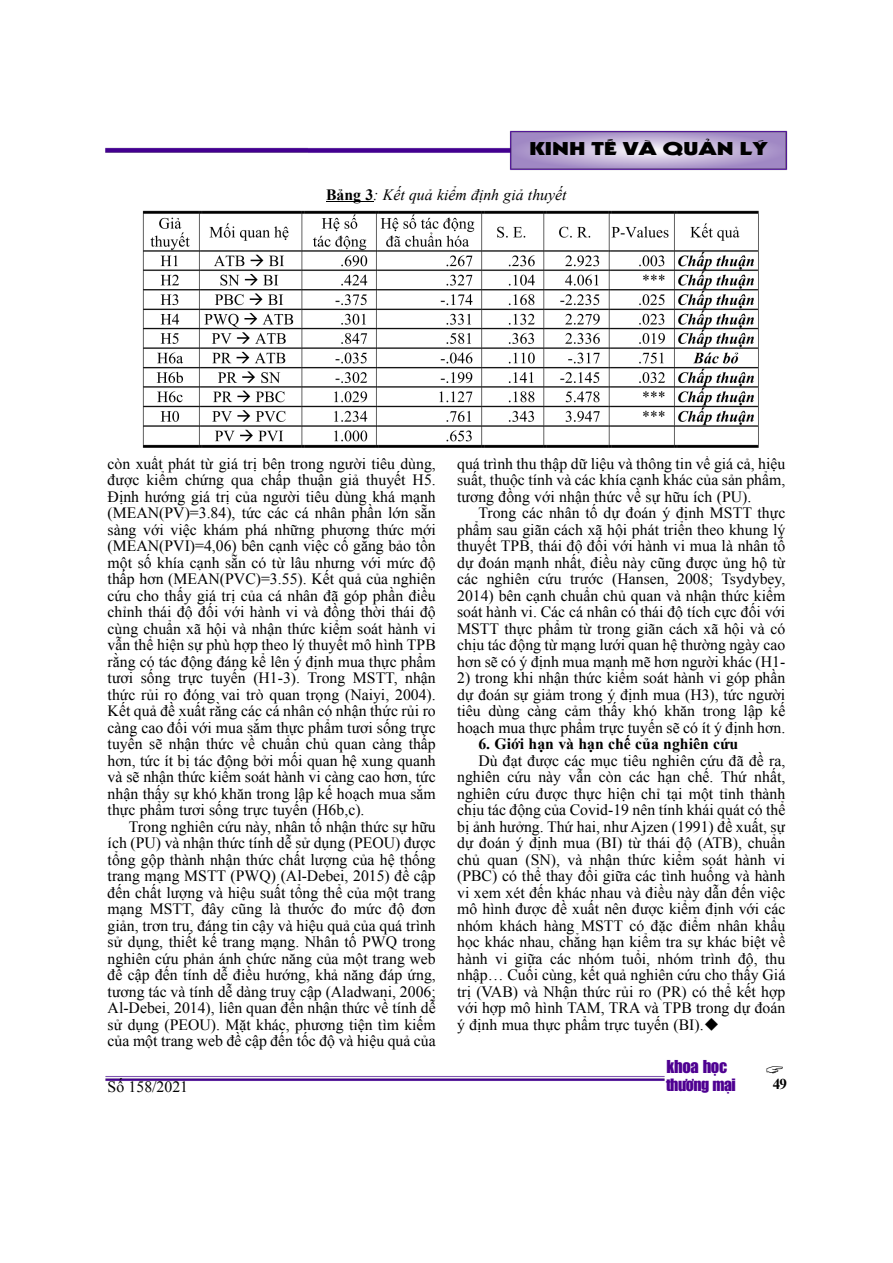
<style>
.page{position:relative;width:893px;height:1263px;background:#fff}
.page>*{position:absolute;margin:0;border:0;box-sizing:border-box;transform-origin:0 0}
.t1{font:18px "UTM Kabel KT";color:#000;scale:1.45 1}
.t2{font:16.5px "UTM Impact";letter-spacing:-.02em;color:#4e0091}
.t3{font:15.75px/16.5px "Times New Roman";color:#000;text-align:justify}
.t4{font:700 15.75px "Times New Roman";color:#000}
.t5{font:italic 15.75px "Times New Roman";color:#000}
.t6{font:15.75px "UTM Impact";letter-spacing:-.035em;color:#4e0091}
.t7{font:700 15px "Times New Roman";color:#000}
.s1{font-weight:700;font-style:normal}
</style>
<div class="page">
<img style="left:105px;top:1076px;width:560px;height:5px">
<img style="left:509px;top:130px;width:279px;height:40px">
<img style="left:105px;top:147px;width:409px;height:7px">
<div style="left:664px;top:1077px;width:82px;height:26px;background:#fff"></div>
<hr style="left:326px;top:201px;width:47px;height:1px;background:#000">
<img style="left:142px;top:210px;width:617px;height:238px">
<p class="t1" style="left:529px;top:137px;width:166px">KINH TẾ VÀ QUẢN LÝ</p>
<p class="t5" style="left:326px;top:186px;width:242px"><span class="s1">Bảng 3</span>: Kết quả kiểm định giả thuyết</p>
<p class="t3" style="left:108px;top:455px;width:330px">còn xuất phát từ giá trị bên trong người tiêu dùng, được kiểm chứng qua chấp thuận giả thuyết H5.<br>Định hướng giá trị của người tiêu dùng khá mạnh (MEAN(PV)=3.84), tức các cá nhân phần lớn sẵn sàng với việc khám phá những phương thức mới (MEAN(PVI)=4,06) bên cạnh việc cố gắng bảo tồn một số khía cạnh sẵn có từ lâu nhưng với mức độ thấp hơn (MEAN(PVC)=3.55). Kết quả của nghiên cứu cho thấy giá trị của cá nhân đã góp phần điều chỉnh thái độ đối với hành vi và đồng thời thái độ cùng chuẩn xã hội và nhận thức kiểm soát hành vi vẫn thể hiện sự phù hợp theo lý thuyết mô hình TPB rằng có tác động đáng kể lên ý định mua thực phẩm tươi sống trực tuyến (H1-3). Trong MSTT, nhận thức rủi ro đóng vai trò quan trọng (Naiyi, 2004).<br>Kết quả đề xuất rằng các cá nhân có nhận thức rủi ro càng cao đối với mua sắm thực phẩm tươi sống trực tuyến sẽ nhận thức về chuẩn chủ quan càng thấp hơn, tức ít bị tác động bởi mối quan hệ xung quanh và sẽ nhận thức kiểm soát hành vi càng cao hơn, tức nhận thấy sự khó khăn trong lập kế hoạch mua sắm thực phẩm tươi sống trực tuyến (H6b,c).</p>
<p class="t3" style="left:108px;top:818px;width:330px;text-indent:21px">Trong nghiên cứu này, nhân tố nhận thức sự hữu ích (PU) và nhận thức tính dễ sử dụng (PEOU) được tổng gộp thành nhận thức chất lượng của hệ thống trang mạng MSTT (PWQ) (Al-Debei, 2015) đề cập đến chất lượng và hiệu suất tổng thể của một trang mạng MSTT, đây cũng là thước đo mức độ đơn giản, trơn tru, đáng tin cậy và hiệu quả của quá trình sử dụng, thiết kế trang mạng. Nhân tố PWQ trong nghiên cứu phản ánh chức năng của một trang web đề cập đến tính dễ điều hướng, khả năng đáp ứng, tương tác và tính dễ dàng truy cập (Aladwani, 2006; Al-Debei, 2014), liên quan đến nhận thức về tính dễ sử dụng (PEOU). Mặt khác, phương tiện tìm kiếm của một trang web đề cập đến tốc độ và hiệu quả của</p>
<p class="t3" style="left:108px;top:1079px;width:82px">Số 158/2021</p>
<p class="t3" style="left:457px;top:455px;width:330px">quá trình thu thập dữ liệu và thông tin về giá cả, hiệu suất, thuộc tính và các khía cạnh khác của sản phẩm, tương đồng với nhận thức về sự hữu ích (PU).</p>
<p class="t3" style="left:457px;top:505px;width:330px;text-indent:21px">Trong các nhân tố dự đoán ý định MSTT thực phẩm sau giãn cách xã hội phát triển theo khung lý thuyết TPB, thái độ đối với hành vi mua là nhân tố dự đoán mạnh nhất, điều này cũng được ủng hộ từ các nghiên cứu trước (Hansen, 2008; Tsydybey, 2014) bên cạnh chuẩn chủ quan và nhận thức kiểm soát hành vi. Các cá nhân có thái độ tích cực đối với MSTT thực phẩm từ trong giãn cách xã hội và có chịu tác động từ mạng lưới quan hệ thường ngày cao hơn sẽ có ý định mua mạnh mẽ hơn người khác (H1-</p>
<p class="t3" style="left:457px;top:670px;width:330px">2) trong khi nhận thức kiểm soát hành vi góp phần dự đoán sự giảm trong ý định mua (H3), tức người tiêu dùng càng cảm thấy khó khăn trong lập kế hoạch mua thực phẩm trực tuyến sẽ có ít ý định hơn.</p>
<p class="t4" style="left:478px;top:735px;width:261px">6. Giới hạn và hạn chế của nghiên cứu</p>
<p class="t3" style="left:457px;top:752px;width:330px;text-indent:21px">Dù đạt được các mục tiêu nghiên cứu đã đề ra, nghiên cứu này vẫn còn các hạn chế. Thứ nhất, nghiên cứu được thực hiện chỉ tại một tỉnh thành chịu tác động của Covid-19 nên tính khái quát có thể bị ảnh hưởng. Thứ hai, như Ajzen (1991) đề xuất, sự dự đoán ý định mua (BI) từ thái độ (ATB), chuẩn chủ quan (SN), và nhận thức kiểm soát hành vi (PBC) có thể thay đổi giữa các tình huống và hành vi xem xét đến khác nhau và điều này dẫn đến việc mô hình được đề xuất nên được kiểm định với các nhóm khách hàng MSTT có đặc điểm nhân khẩu học khác nhau, chẳng hạn kiểm tra sự khác biệt về hành vi giữa các nhóm tuổi, nhóm trình độ, thu nhập… Cuối cùng, kết quả nghiên cứu cho thấy Giá trị (VAB) và Nhận thức rủi ro (PR) có thể kết hợp với hợp mô hình TAM, TRA và TPB trong dự đoán ý định mua thực phẩm trực tuyến (BI).</p>
<p class="t2" style="left:666px;top:1055px;width:62px">khoa học</p>
<p class="t6" style="left:666px;top:1074px;width:71px">thương mại</p>
<p class="t7" style="left:772px;top:1076px;width:16px">49</p>
</div>
